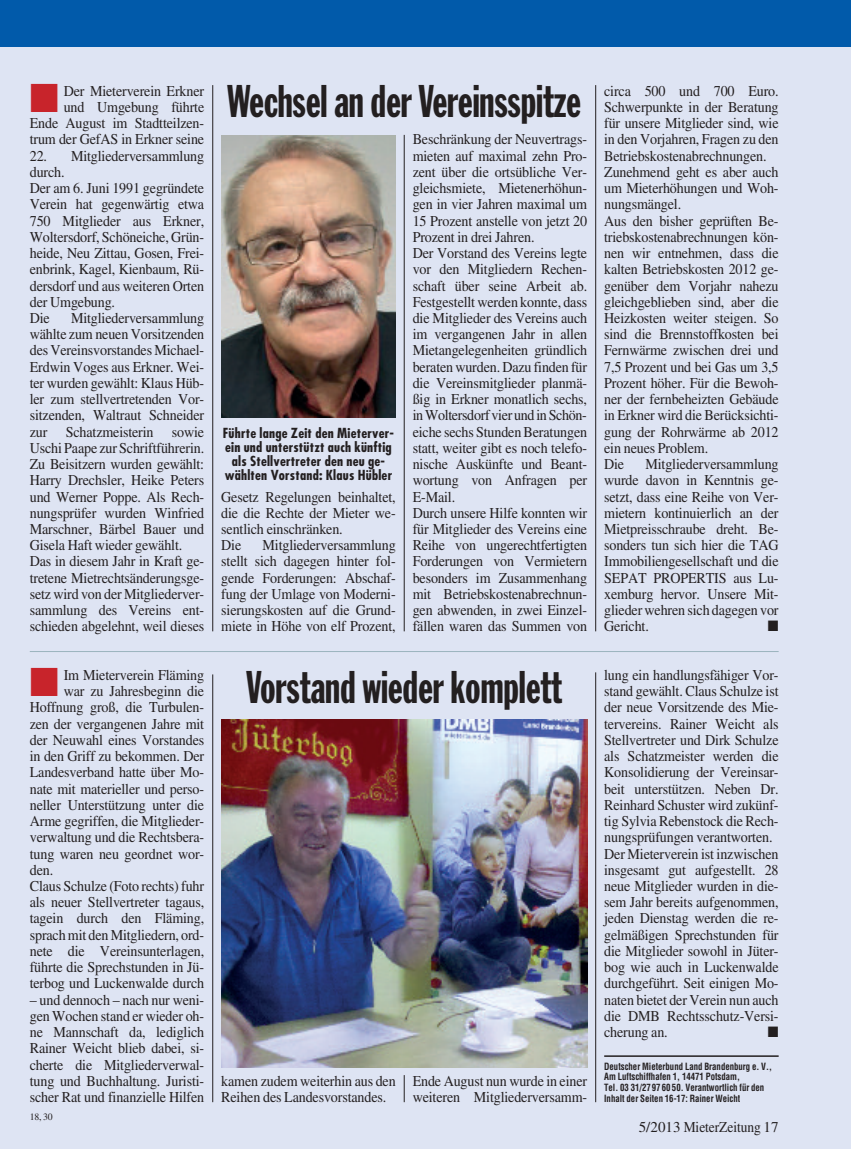
<style>
.page{position:relative;width:851px;height:1149px;background:#fff}
.page>*{position:absolute;margin:0;border:0;box-sizing:border-box;transform-origin:0 0}
.t1{font:45px "Franklin Gothic Extra Cond";letter-spacing:-.005em;color:#231f20;scale:.94 1}
.t2{font:15px/16.2px "Times";letter-spacing:-.01em;color:#231f20;scale:.94 1}
.t3{font:15px "Times";letter-spacing:-.01em;color:#231f20}
.t4{font:15px "Zapf Dingbats";color:#231f20;scale:.94 1}
.t5{font:700 condensed 13.5px/14.2px "Futura";letter-spacing:.015em;color:#231f20;text-align:center;scale:1.05 1}
.t6{font:700 condensed 9.75px/10.8px "Helvetica";color:#231f20;scale:.9 1}
.t7{font:9.75px "Times";color:#231f20}
.s1{color:#c8242b}
</style>
<div class="page">
<div style="left:0;top:47px;width:850px;height:1101px;background:#dee4f3"></div>
<div style="left:0;top:0;width:850px;height:47px;background:#015aaa"></div>
<hr style="left:212px;top:85px;width:1px;height:546px;background:#231f20">
<hr style="left:212px;top:674px;width:1px;height:427px;background:#231f20">
<svg style="left:404px;top:1075px;width:1px;height:26px"></svg>
<hr style="left:595px;top:672px;width:1px;height:429px;background:#231f20">
<hr style="left:595px;top:85px;width:1px;height:546px;background:#231f20">
<hr style="left:404px;top:135px;width:1px;height:496px;background:#231f20">
<img style="left:221px;top:136px;width:174px;height:281px">
<hr style="left:604px;top:1054px;width:174px;height:2px;background:#231f20">
<img style="left:221px;top:719px;width:366px;height:348px">
<hr style="left:30px;top:651px;width:748px;height:1px;background:#9bb4bd">
<p class="t2" style="left:30px;top:84px;width:187px;text-align:right"><span class="s1">■</span> Der Mieterverein Erkner und Umgebung führte<br>Ende August im Stadtteilzen&shy;trum der GefAS in Erkner seine</p>
<p class="t2" style="left:30px;top:149px;width:187px">22. Mitgliederversammlung durch.<br>Der am 6. Juni 1991 gegründete<br>Verein hat gegenwärtig etwa<br>750 Mitglieder aus Erkner,<br>Woltersdorf, Schöneiche, Grün&shy;heide, Neu Zittau, Gosen, Frei&shy;enbrink, Kagel, Kienbaum, Rü&shy;dersdorf und aus weiteren Orten der Umgebung.<br>Die</p>
<p class="t2" style="left:30px;top:311px;width:187px;text-indent:41px">Mitgliederversammlung wählte zum neuen Vorsitzenden des Vereinsvorstandes Michael-<br>Erdwin Voges aus Erkner. Wei&shy;ter wurden gewählt: Klaus Hüb&shy;ler zum stellvertretenden Vor&shy;sitzenden, Waltraut Schneider zur Schatzmeisterin sowie<br>Uschi Paape zur Schriftführerin.<br>Zu Beisitzern wurden gewählt:<br>Harry Drechsler, Heike Peters und Werner Poppe. Als Rech&shy;nungsprüfer wurden Winfried<br>Marschner, Bärbel Bauer und<br>Gisela Haft wieder gewählt.<br>Das in diesem Jahr in Kraft ge&shy;tretene Mietrechtsänderungsge&shy;setz wird von der Mitgliederver&shy;sammlung des Vereins ent&shy;schieden abgelehnt, weil dieses</p>
<p class="t2" style="left:30px;top:668px;width:187px"><span class="s1">■</span> Im Mieterverein Fläming</p>
<p class="t2" style="left:64px;top:684px;width:151px">war zu Jahresbeginn die</p>
<p class="t2" style="left:30px;top:700px;width:187px">Hoffnung groß, die Turbulen-</p>
<p class="t2" style="left:30px;top:717px;width:187px">zen der vergangenen Jahre mit</p>
<p class="t2" style="left:30px;top:733px;width:187px">der Neuwahl eines Vorstandes</p>
<p class="t2" style="left:30px;top:749px;width:187px">in den Griff zu bekommen. Der</p>
<p class="t2" style="left:30px;top:765px;width:187px">Landesverband hatte über Mo-</p>
<p class="t2" style="left:30px;top:781px;width:187px">nate mit materieller und perso-</p>
<p class="t2" style="left:30px;top:798px;width:187px">neller Unterstützung unter die</p>
<p class="t2" style="left:30px;top:814px;width:187px">Arme gegriffen, die Mitglieder-</p>
<p class="t2" style="left:30px;top:830px;width:187px">verwaltung und die Rechtsbera-</p>
<p class="t2" style="left:30px;top:846px;width:187px">tung waren neu geordnet wor-</p>
<p class="t2" style="left:30px;top:862px;width:26px">den.</p>
<p class="t2" style="left:30px;top:879px;width:187px">Claus Schulze (Foto rechts) fuhr</p>
<p class="t2" style="left:30px;top:895px;width:187px">als neuer Stellvertreter tagaus,</p>
<p class="t2" style="left:30px;top:911px;width:187px">tagein durch den Fläming,</p>
<p class="t2" style="left:30px;top:927px;width:187px">sprach mit den Mitgliedern, ord-</p>
<p class="t2" style="left:30px;top:944px;width:187px">nete die Vereinsunterlagen,</p>
<p class="t2" style="left:30px;top:960px;width:187px">führte die Sprechstunden in Jü-</p>
<p class="t2" style="left:30px;top:976px;width:187px">terbog und Luckenwalde durch</p>
<p class="t2" style="left:30px;top:992px;width:187px;text-align:justify">– und dennoch – nach nur weni&shy;gen Wochen stand er wieder oh&shy;ne Mannschaft da, lediglich Rainer Weicht blieb dabei, si&shy;cherte die Mitgliederverwal&shy;tung und Buchhaltung. Juristi&shy;scher Rat und finanzielle Hilfen</p>
<p class="t7" style="left:30px;top:1112px;width:25px">18, 30</p>
<h1 class="t1" style="left:227px;top:85px;width:378px">Wechsel an der Vereinsspitze</h1>
<p class="t5" style="left:223px;top:426px;width:164px">Führte lange Zeit den Mieterver&shy;ein und unterstützt auch künftig als Stellvertreter den neu ge&shy;wählten Vorstand: Klaus Hübler</p>
<p class="t2" style="left:221px;top:490px;width:187px">Gesetz Regelungen beinhaltet, die die Rechte der Mieter we&shy;sentlich einschränken.<br>Die</p>
<p class="t2" style="left:221px;top:538px;width:187px;text-align:justify;text-indent:41px">Mitgliederversammlung stellt sich dagegen hinter fol&shy;gende Forderungen: Abschaf&shy;fung der Umlage von Moderni&shy;sierungskosten auf die Grund&shy;miete in Höhe von elf Prozent,</p>
<p class="t2" style="left:412px;top:133px;width:187px">Beschränkung der Neuvertrags&shy;mieten auf maximal zehn Pro&shy;zent über die ortsübliche Ver&shy;gleichsmiete, Mietenerhöhun&shy;gen in vier Jahren maximal um<br>15 Prozent anstelle von jetzt 20<br>Prozent in drei Jahren.<br>Der Vorstand des Vereins legte vor den Mitgliedern Rechen&shy;schaft über seine Arbeit ab.<br>Festgestellt werden konnte, dass die Mitglieder des Vereins auch im vergangenen Jahr in allen<br>Mietangelegenheiten gründlich beraten wurden. Dazu finden für die Vereinsmitglieder planmä&shy;ßig in Erkner monatlich sechs, inWoltersdorfvierund inSchön&shy;eiche sechs Stunden Beratungen statt, weiter gibt es noch telefo&shy;nische Auskünfte und Beant&shy;wortung von Anfragen per<br>E-Mail.<br>Durch unsere Hilfe konnten wir für Mitglieder des Vereins eine<br>Reihe von ungerechtfertigten<br>Forderungen von Vermietern besonders im Zusammenhang mit Betriebskostenabrechnun&shy;gen abwenden, in zwei Einzel&shy;fällen waren das Summen von</p>
<h1 class="t1" style="left:246px;top:671px;width:337px">Vorstand wieder komplett</h1>
<p class="t2" style="left:221px;top:1073px;width:187px">kamen zudem weiterhin aus den<br>Reihen des Landesvorstandes.</p>
<p class="t2" style="left:412px;top:1073px;width:187px">Ende August nun wurde in einer weiteren Mitgliederversamm-</p>
<p class="t2" style="left:604px;top:84px;width:187px">circa 500 und 700 Euro.<br>Schwerpunkte in der Beratung für unsere Mitglieder sind, wie in den Vorjahren, Fragen zu den<br>Betriebskostenabrechnungen.<br>Zunehmend geht es aber auch um Mieterhöhungen und Woh&shy;nungsmängel.<br>Aus den bisher geprüften Be&shy;triebskostenabrechnungen kön&shy;nen wir entnehmen, dass die kalten Betriebskosten 2012 ge&shy;genüber dem Vorjahr nahezu gleichgeblieben sind, aber die<br>Heizkosten weiter steigen. So sind die Brennstoffkosten bei<br>Fernwärme zwischen drei und<br>7,5 Prozent und bei Gas um 3,5<br>Prozent höher. Für die Bewoh&shy;ner der fernbeheizten Gebäude in Erkner wird die Berücksichti&shy;gung der Rohrwärme ab 2012 ein neues Problem.<br>Die</p>
<p class="t2" style="left:604px;top:457px;width:187px;text-align:justify;text-indent:41px">Mitgliederversammlung wurde davon in Kenntnis ge&shy;setzt, dass eine Reihe von Ver&shy;mietern kontinuierlich an der Mietpreisschraube dreht. Be&shy;sonders tun sich hier die TAG Immobiliengesellschaft und die SEPAT PROPERTIS aus Lu&shy;xemburg hervor. Unsere Mit&shy;glieder wehren sich dagegen vor Gericht.</p>
<p class="t4" style="left:767px;top:617px;width:13px">■</p>
<p class="t2" style="left:604px;top:668px;width:187px">lung ein handlungsfähiger Vor&shy;stand gewählt. Claus Schulze ist der neue Vorsitzende des Mie&shy;tervereins. Rainer Weicht als<br>Stellvertreter und Dirk Schulze als Schatzmeister werden die<br>Konsolidierung der Vereinsar&shy;beit unterstützen. Neben Dr.<br>Reinhard Schuster wird zukünf&shy;tig Sylvia Rebenstock die Rech&shy;nungsprüfungen verantworten.<br>Der Mieterverein ist inzwischen insgesamt gut aufgestellt. 28 neue Mitglieder wurden in die&shy;sem Jahr bereits aufgenommen, jeden Dienstag werden die re&shy;gelmäßigen Sprechstunden für die Mitglieder sowohl in Jüter&shy;bog wie auch in Luckenwalde durchgeführt. Seit einigen Mo&shy;naten bietet der Verein nun auch die DMB Rechtsschutz-Versi&shy;cherung an.</p>
<p class="t4" style="left:767px;top:1022px;width:13px">■</p>
<p class="t6" style="left:604px;top:1060px;width:188px">Deutscher Mieterbund Land Brandenburg e. V., Am Luftschiffhafen 1, 14471 Potsdam,<br>Tel. 03 31/2797 60 50. Verantwortlich für den Inhalt der Seiten 16-17: Rainer Weicht</p>
<p class="t3" style="left:638px;top:1121px;width:141px">5/2013 MieterZeitung 17</p>
</div>
